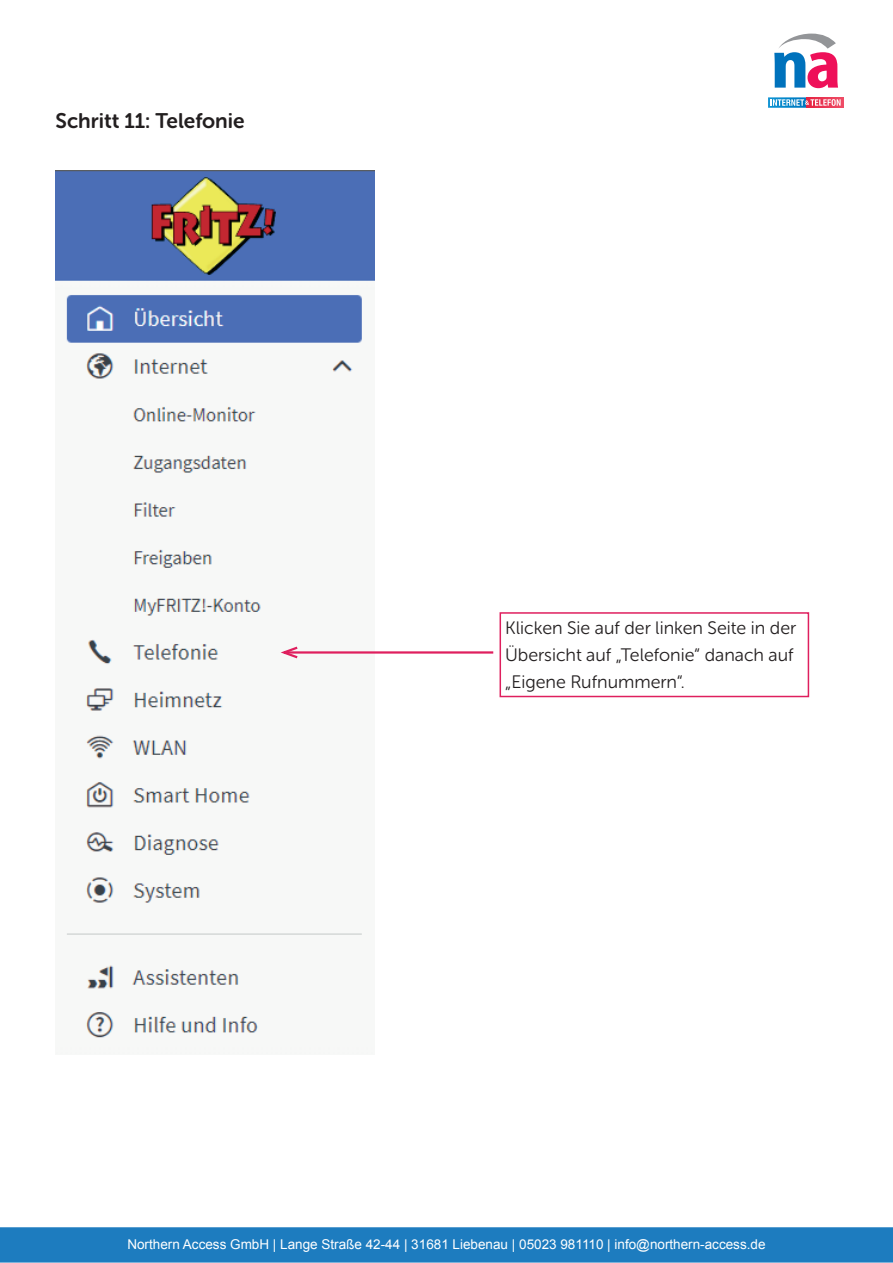
<style>
.page{position:relative;width:893px;height:1263px;background:#fff}
.page>*{position:absolute;margin:0;border:0;box-sizing:border-box;transform-origin:0 0}
.t1{font:21px "Museo Sans Rounded 700";color:#231f20}
.t2{font:18px/27px "Museo Sans Rounded 300";color:#231f20}
.t3{font:13.5px "Arial";color:#fff}
</style>
<div class="page">
<div style="left:0;top:1227px;width:893px;height:35px;background:#1d7cbf;border:2px solid #1d7cbf"></div>
<div style="left:807px;top:97px;width:36px;height:11px;background:#ee4a64"></div>
<svg style="left:768px;top:97px;width:73px;height:11px"></svg>
<svg style="left:774px;top:34px;width:64px;height:54px"></svg>
<img style="left:56px;top:170px;width:319px;height:868px">
<hr style="left:284px;top:651px;width:209px;height:3px;background:#df1f5e">
<svg style="left:277px;top:645px;width:23px;height:15px"></svg>
<div style="left:500px;top:612px;width:309px;height:85px;border:2px solid #df1f5e"></div>
<h1 class="t1" style="left:56px;top:109px;width:190px">Schritt 11: Telefonie</h1>
<h2 class="t2" style="left:505px;top:615px;width:292px">Klicken Sie auf der linken Seite in der<br>Übersicht auf „Telefonie“ danach auf „Eigene Rufnummern“.</h2>
<p class="t3" style="left:127px;top:1235px;width:640px">Northern Access GmbH | Lange Straße 42-44 | 31681 Liebenau | 05023 981110 | info@northern-access.de</p>
</div>
